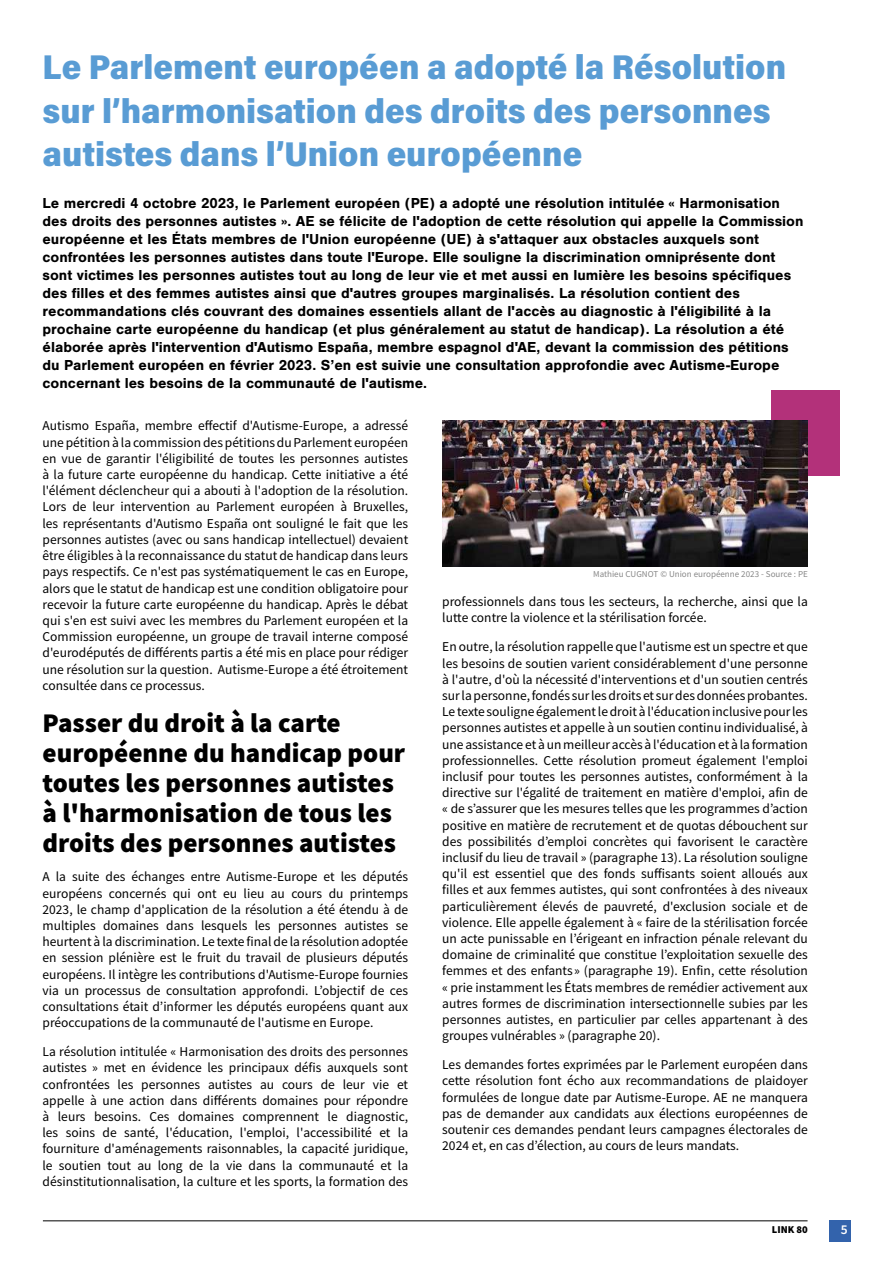
<style>
.page{position:relative;width:893px;height:1263px;background:#fff}
.page>*{position:absolute;margin:0;border:0;box-sizing:border-box;transform-origin:0 0}
.t1{font:34.5px/43.5px "Acumin Variable Concept";color:#599cd4}
.t2{font:900 27px/30px "Source Sans Pro";color:#000}
.t3{font:700 15px/18px "Nimbus San";color:#000}
.t4{font:13.5px/16.2px "Source Sans Pro";color:#000;text-align:justify}
.t5{font:600 13.5px "Source Sans Pro";color:#fff}
.t6{font:900 10.5px "Source Sans Pro";color:#000}
.t7{font:9px "Source Sans Pro";color:#878787}
</style>
<div class="page">
<div style="left:772px;top:390px;width:68px;height:86px;background:#b3317a"></div>
<div style="left:829px;top:1220px;width:21px;height:22px;background:#3363ac"></div>
<hr style="left:43px;top:1220px;width:764px;height:1px;background:#000">
<img style="left:442px;top:420px;width:366px;height:146px">
<h1 class="t1" style="left:43px;top:44px;width:745px">Le Parlement européen a adopté la Résolution sur l’harmonisation des droits des personnes autistes dans l’Union européenne</h1>
<p class="t3" style="left:43px;top:194px;width:763px">Le mercredi 4 octobre 2023, le Parlement européen (PE) a adopté une résolution intitulée « Harmonisation des droits des personnes autistes ». AE se félicite de l'adoption de cette résolution qui appelle la Commission européenne et les États membres de l'Union européenne (UE) à s'attaquer aux obstacles auxquels sont confrontées les personnes autistes dans toute l'Europe. Elle souligne la discrimination omniprésente dont sont victimes les personnes autistes tout au long de leur vie et met aussi en lumière les besoins spécifiques des filles et des femmes autistes ainsi que d'autres groupes marginalisés. La résolution contient des recommandations clés couvrant des domaines essentiels allant de l'accès au diagnostic à l'éligibilité à la prochaine carte européenne du handicap (et plus généralement au statut de handicap). La résolution a été élaborée après l'intervention d'Autismo España, membre espagnol d'AE, devant la commission des pétitions du Parlement européen en février 2023. S’en est suivie une consultation approfondie avec Autisme-Europe concernant les besoins de la communauté de l'autisme.</p>
<p class="t4" style="left:43px;top:418px;width:367px">Autismo España, membre effectif d'Autisme-Europe, a adressé une pétition à la commission des pétitions du Parlement européen en vue de garantir l'éligibilité de toutes les personnes autistes à la future carte européenne du handicap. Cette initiative a été l'élément déclencheur qui a abouti à l'adoption de la résolution.<br>Lors de leur intervention au Parlement européen à Bruxelles, les représentants d'Autismo España ont souligné le fait que les personnes autistes (avec ou sans handicap intellectuel) devaient être éligibles à la reconnaissance du statut de handicap dans leurs pays respectifs. Ce n'est pas systématiquement le cas en Europe, alors que le statut de handicap est une condition obligatoire pour recevoir la future carte européenne du handicap. Après le débat qui s'en est suivi avec les membres du Parlement européen et la Commission européenne, un groupe de travail interne composé d'eurodéputés de différents partis a été mis en place pour rédiger une résolution sur la question. Autisme-Europe a été étroitement consultée dans ce processus.</p>
<h2 class="t2" style="left:43px;top:708px;width:364px">Passer du droit à la carte européenne du handicap pour toutes les personnes autistes à l'harmonisation de tous les droits des personnes autistes</h2>
<p class="t4" style="left:43px;top:869px;width:367px">A la suite des échanges entre Autisme-Europe et les députés européens concernés qui ont eu lieu au cours du printemps 2023, le champ d'application de la résolution a été étendu à de multiples domaines dans lesquels les personnes autistes se heurtent à la discrimination. Le texte final de la résolution adoptée en session plénière est le fruit du travail de plusieurs députés européens. Il intègre les contributions d'Autisme-Europe fournies via un processus de consultation approfondi. L’objectif de ces consultations était d’informer les députés européens quant aux préoccupations de la communauté de l'autisme en Europe.</p>
<p class="t4" style="left:43px;top:1043px;width:367px">La résolution intitulée « Harmonisation des droits des personnes autistes » met en évidence les principaux défis auxquels sont confrontées les personnes autistes au cours de leur vie et appelle à une action dans différents domaines pour répondre à leurs besoins. Ces domaines comprennent le diagnostic, les soins de santé, l'éducation, l'emploi, l'accessibilité et la fourniture d'aménagements raisonnables, la capacité juridique, le soutien tout au long de la vie dans la communauté et la désinstitutionnalisation, la culture et les sports, la formation des</p>
<p class="t7" style="left:593px;top:568px;width:216px">Mathieu CUGNOT © Union européenne 2023 - Source : PE</p>
<p class="t4" style="left:442px;top:593px;width:367px">professionnels dans tous les secteurs, la recherche, ainsi que la lutte contre la violence et la stérilisation forcée.</p>
<p class="t4" style="left:442px;top:639px;width:367px">En outre, la résolution rappelle que l'autisme est un spectre et que les besoins de soutien varient considérablement d'une personne à l'autre, d'où la nécessité d'interventions et d'un soutien centrés sur la personne, fondés sur les droits et sur des données probantes.<br>Le texte souligne également le droit à l'éducation inclusive pour les personnes autistes et appelle à un soutien continu individualisé, à une assistance et à un meilleur accès à l'éducation et à la formation professionnelles. Cette résolution promeut également l'emploi inclusif pour toutes les personnes autistes, conformément à la directive sur l'égalité de traitement en matière d'emploi, afin de « de s’assurer que les mesures telles que les programmes d’action positive en matière de recrutement et de quotas débouchent sur des possibilités d’emploi concrètes qui favorisent le caractère inclusif du lieu de travail » (paragraphe 13). La résolution souligne qu'il est essentiel que des fonds suffisants soient alloués aux filles et aux femmes autistes, qui sont confrontées à des niveaux particulièrement élevés de pauvreté, d'exclusion sociale et de violence. Elle appelle également à « faire de la stérilisation forcée un acte punissable en l’érigeant en infraction pénale relevant du domaine de criminalité que constitue l’exploitation sexuelle des femmes et des enfants» (paragraphe 19). Enfin, cette résolution « prie instamment les États membres de remédier activement aux autres formes de discrimination intersectionnelle subies par les personnes autistes, en particulier par celles appartenant à des groupes vulnérables » (paragraphe 20).</p>
<p class="t4" style="left:442px;top:1056px;width:367px">Les demandes fortes exprimées par le Parlement européen dans cette résolution font écho aux recommandations de plaidoyer formulées de longue date par Autisme-Europe. AE ne manquera pas de demander aux candidats aux élections européennes de soutenir ces demandes pendant leurs campagnes électorales de 2024 et, en cas d’élection, au cours de leurs mandats.</p>
<p class="t6" style="left:772px;top:1222px;width:37px">LINK 80</p>
<p class="t5" style="left:841px;top:1221px;width:8px">5</p>
</div>
